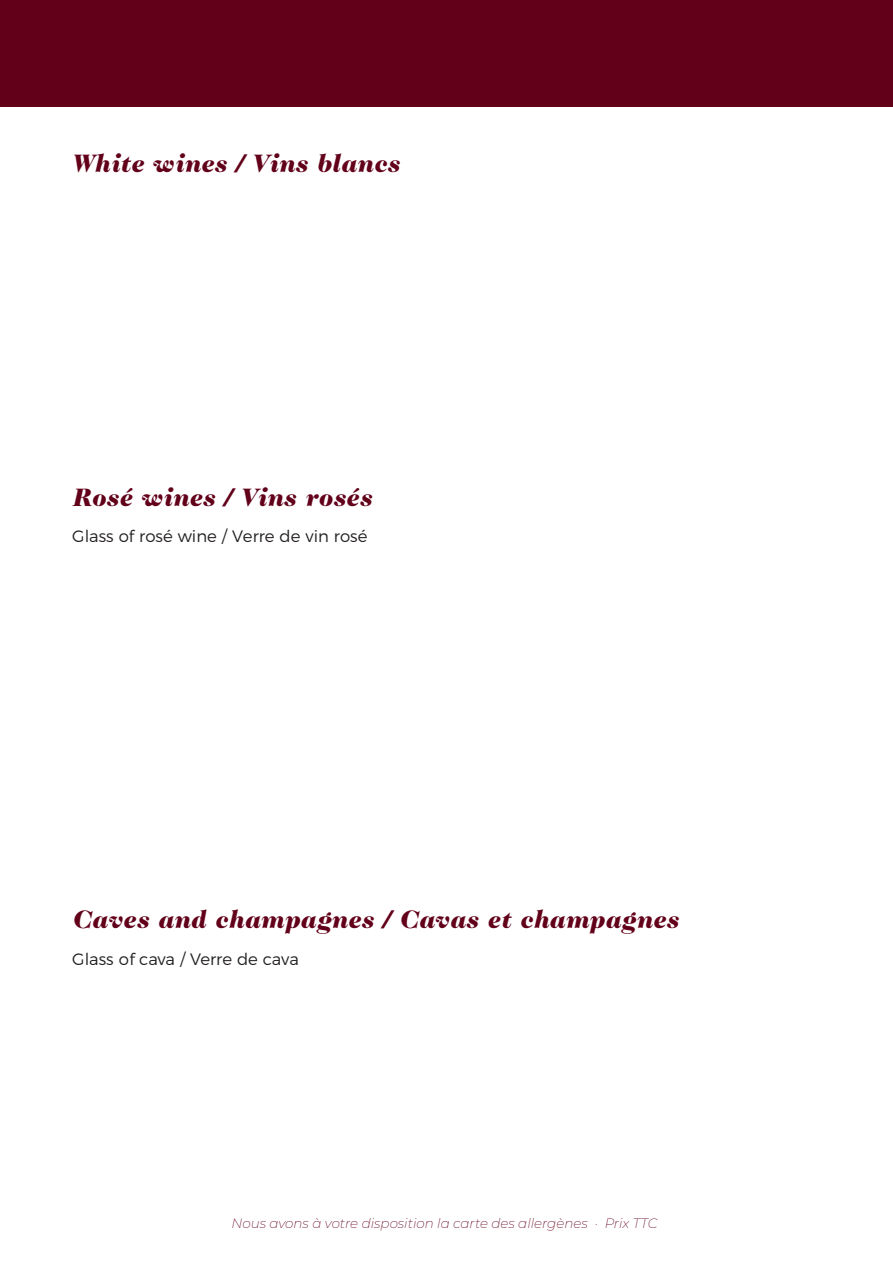
<style>
.page{position:relative;width:893px;height:1263px;background:#fff}
.page>*{position:absolute;margin:0;border:0;box-sizing:border-box;transform-origin:0 0}
.t1{font:italic 900 25.5px "Caslon 224 Std";letter-spacing:.025em;color:#62001a}
.t2{font:300 16.5px "Montserrat";color:#231f20}
.t3{font:italic 200 13.5px "Montserrat";color:#62001a}
</style>
<div class="page">
<div style="left:0;top:0;width:893px;height:106px;background:#62001a"></div>
<p class="t1" style="left:72px;top:148px;width:329px">White wines / Vins blancs</p>
<p class="t1" style="left:72px;top:482px;width:301px">Rosé wines / Vins rosés</p>
<p class="t2" style="left:72px;top:524px;width:297px">Glass of rosé wine / Verre de vin rosé</p>
<p class="t1" style="left:72px;top:904px;width:608px">Caves and champagnes / Cavas et champagnes</p>
<p class="t2" style="left:72px;top:946px;width:228px">Glass of cava / Verre de cava</p>
<p class="t3" style="left:231px;top:1214px;width:427px">Nous avons à votre disposition la carte des allergènes · Prix TTC</p>
</div>
